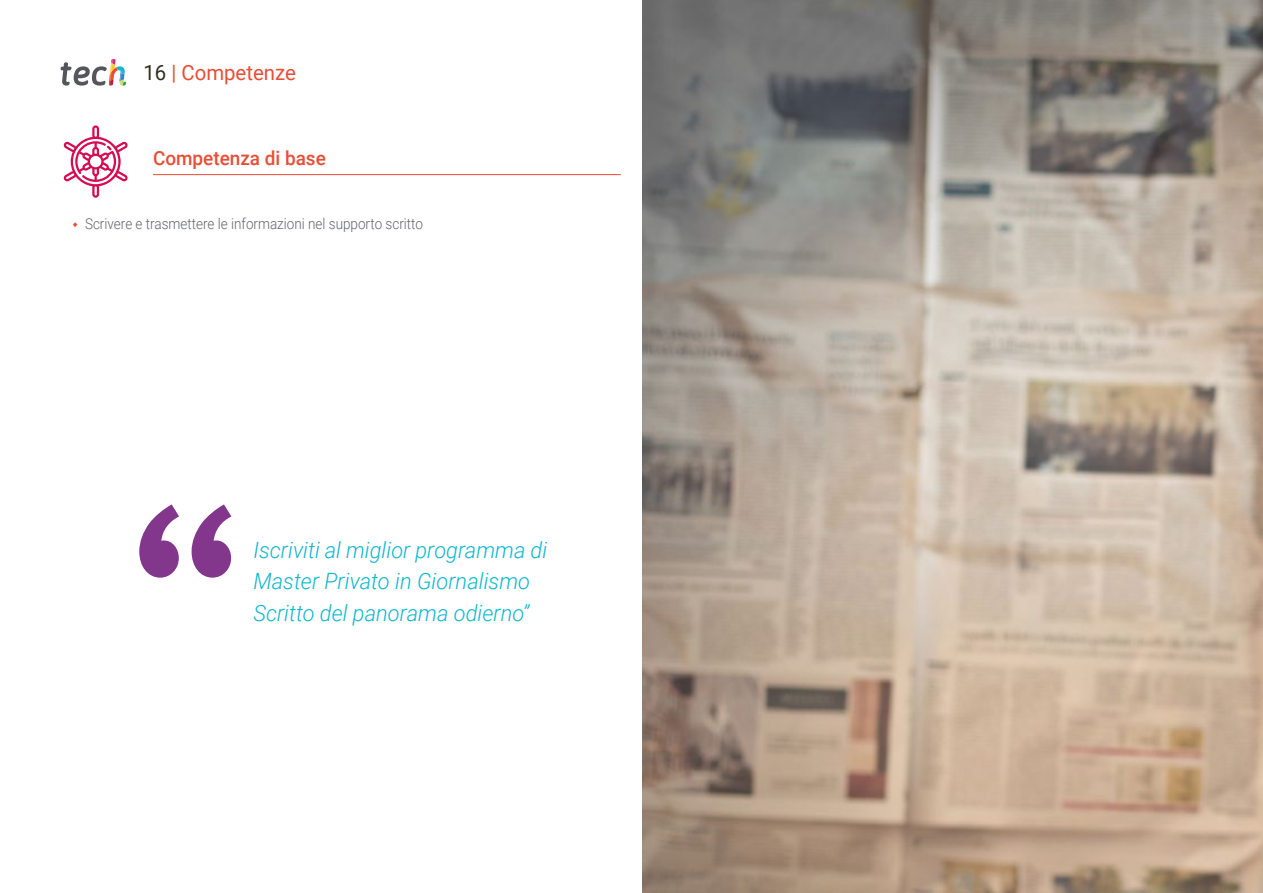
<style>
.page{position:relative;width:1263px;height:893px;background:#fff}
.page>*{position:absolute;margin:0;border:0;box-sizing:border-box;transform-origin:0 0}
.t1{font:italic 300 22.5px/31.5px "Roboto";color:#0fb6cf}
.t2{font:21px "Roboto";color:#e94d35}
.t3{font:500 19.5px "Roboto";color:#e94d35}
.t4{font:300 15px "Roboto";color:#61646a;scale:.9 1}
.s1{color:#312e20}
</style>
<div class="page">
<svg style="left:61px;top:59px;width:65px;height:27px"></svg>
<img style="left:642px;top:0;width:621px;height:893px">
<svg style="left:63px;top:125px;width:65px;height:73px"></svg>
<hr style="left:153px;top:174px;width:468px;height:1px;background:#e94d35">
<svg style="left:139px;top:504px;width:92px;height:74px"></svg>
<p class="t2" style="left:144px;top:57px;width:154px"><span class="s1">16</span> | Competenze</p>
<p class="t3" style="left:153px;top:144px;width:174px">Competenza di base</p>
<p class="t4" style="left:85px;top:214px;width:377px">Scrivere e trasmettere le informazioni nel supporto scritto</p>
<p class="t1" style="left:253px;top:533px;width:295px">Iscriviti al miglior programma di<br>Master Privato in Giornalismo<br>Scritto del panorama odierno”</p>
</div>
